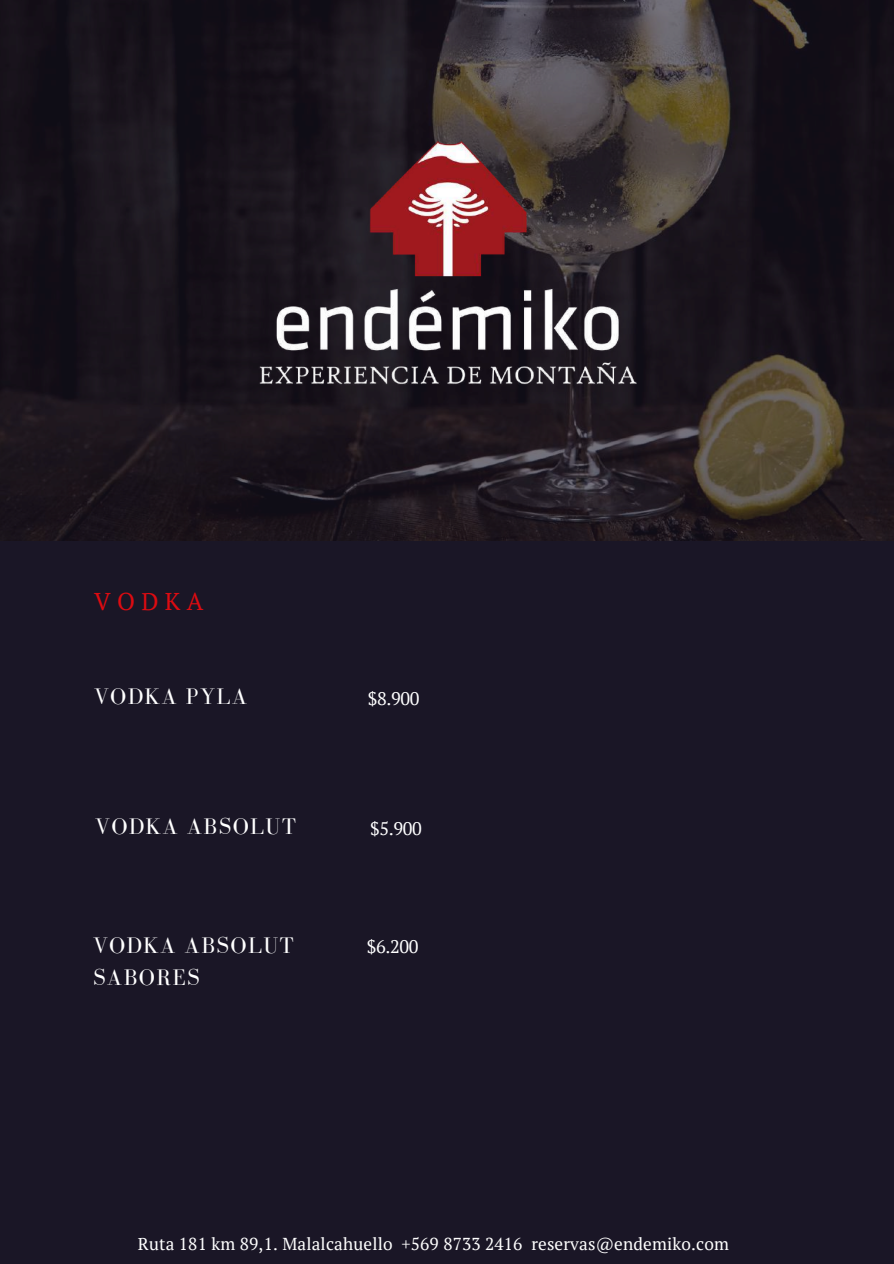
<style>
.page{position:relative;width:894px;height:1264px;background:#fff}
.page>*{position:absolute;margin:0;border:0;box-sizing:border-box;transform-origin:0 0}
.t1{font:24.3px "PT Serif";letter-spacing:.26em;color:#dd0b11}
.t2{font:23.25px/31.5px "Bodoni FLF";letter-spacing:.06em;color:#fff}
.t3{font:18.15px "PT Serif";letter-spacing:-.02em;color:#fff}
.t4{font:17.25px "PT Serif";letter-spacing:.01em;color:#fff}
</style>
<div class="page">
<div style="left:0;top:0;width:893px;height:1263px;background:#1a1626"></div>
<img style="left:0;top:0;width:893px;height:541px">
<img style="left:258px;top:142px;width:378px;height:247px">
<h1 class="t1" style="left:94px;top:585px;width:111px">VODKA</h1>
<h2 class="t2" style="left:94px;top:681px;width:154px">VODKA PYLA</h2>
<p class="t3" style="left:368px;top:686px;width:53px">$8.900</p>
<h2 class="t2" style="left:95px;top:810px;width:202px">VODKA ABSOLUT</h2>
<p class="t3" style="left:370px;top:815px;width:53px">$5.900</p>
<h2 class="t2" style="left:93px;top:929px;width:202px">VODKA ABSOLUT<br>SABORES</h2>
<p class="t3" style="left:366px;top:934px;width:53px">$6.200</p>
<p class="t4" style="left:138px;top:1231px;width:592px">Ruta 181 km 89,1. Malalcahuello +569 8733 2416 reservas@endemiko.com</p>
</div>
